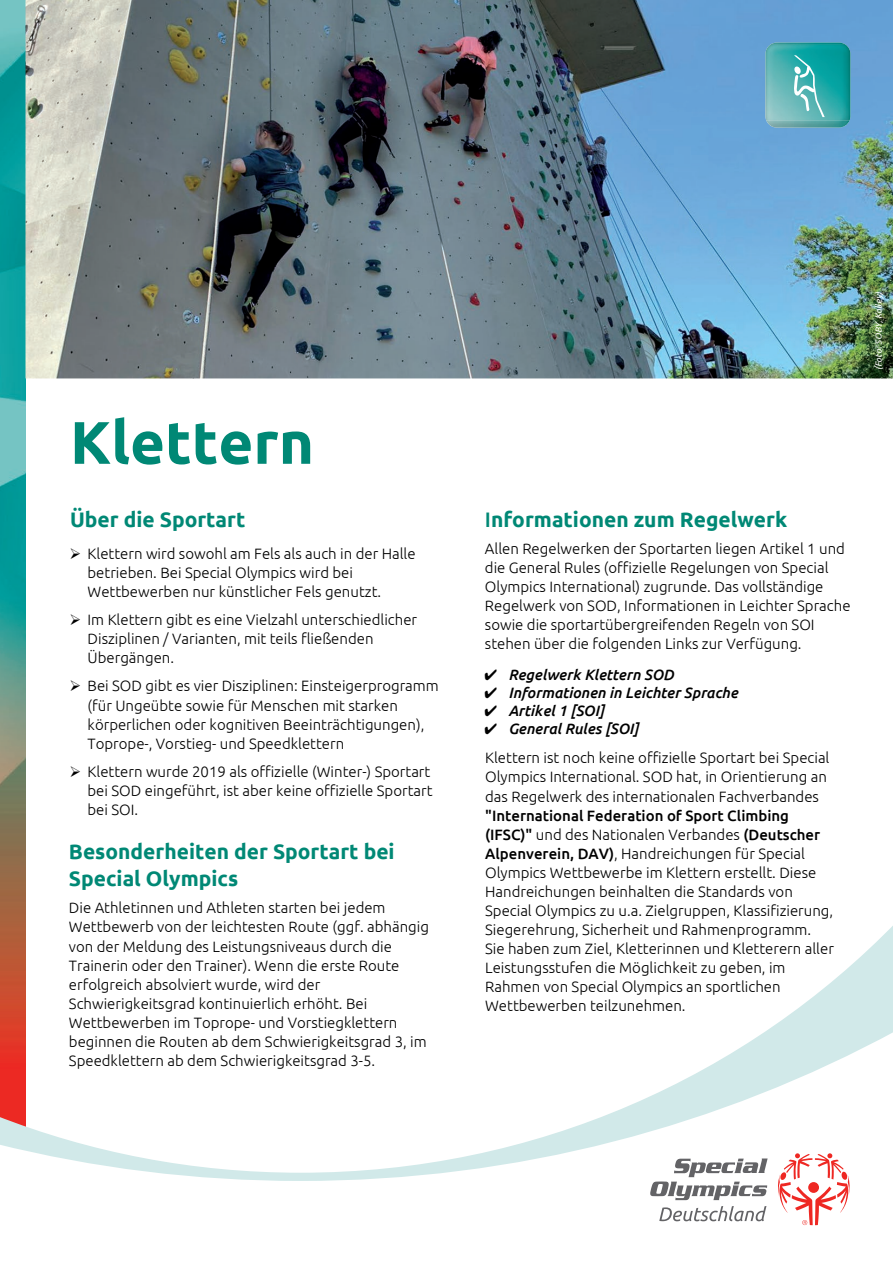
<style>
.page{position:relative;width:893px;height:1263px;background:#fff}
.page>*{position:absolute;margin:0;border:0;box-sizing:border-box;transform-origin:0 0}
.t1{font:700 60px "Ubuntu";color:#008875}
.t2{font:700 21px/26.5px "Ubuntu";color:#008875}
.t3{font:300 15px/19px "Ubuntu";color:#000}
.t4{font:italic 500 15px "Ubuntu";color:#000}
.t5{font:italic 9px "Ubuntu";color:#fff}
.s1{font-weight:500}
</style>
<div class="page">
<img style="left:0;top:0;width:26px;height:921px">
<img style="left:26px;top:0;width:867px;height:378px">
<img style="left:770px;top:43px;width:76px;height:2px">
<img style="left:765px;top:45px;width:85px;height:83px">
<svg style="left:793px;top:55px;width:32px;height:62px;background:#5dbcbb"></svg>
<svg style="left:0;top:921px;width:893px;height:260px"></svg>
<svg style="left:650px;top:1158px;width:118px;height:42px"></svg>
<svg style="left:659px;top:1206px;width:107px;height:15px"></svg>
<svg style="left:777px;top:1153px;width:73px;height:72px"></svg>
<h1 class="t1" style="left:70px;top:406px;width:246px">Klettern</h1>
<h2 class="t2" style="left:70px;top:505px;width:177px">Über die Sportart</h2>
<h2 class="t2" style="left:485px;top:506px;width:304px"><span class="s1">I</span>nformationen zum Regelwerk</h2>
<p class="t3" style="left:485px;top:539px;width:367px">Allen Regelwerken der Sportarten liegen Artikel 1 und die General Rules (offizielle Regelungen von Special Olympics International) zugrunde. Das vollständige Regelwerk von SOD, Informationen in Leichter Sprache sowie die sportartübergreifenden Regeln von SOI stehen über die folgenden Links zur Verfügung.</p>
<p class="t3" style="left:88px;top:544px;width:330px;text-indent:-18px">➢ Klettern wird sowohl am Fels als auch in der Halle betrieben. Bei Special Olympics wird bei<br>Wettbewerben nur künstlicher Fels genutzt.</p>
<p class="t3" style="left:88px;top:610px;width:331px;text-indent:-18px">➢ Im Klettern gibt es eine Vielzahl unterschiedlicher<br>Disziplinen / Varianten, mit teils fließenden<br>Übergängen.</p>
<p class="t3" style="left:88px;top:676px;width:353px;text-indent:-18px">➢ Bei SOD gibt es vier Disziplinen: Einsteigerprogramm (für Ungeübte sowie für Menschen mit starken körperlichen oder kognitiven Beeinträchtigungen), Toprope-, Vorstieg- und Speedklettern</p>
<p class="t3" style="left:88px;top:761px;width:346px;text-indent:-18px">➢ Klettern wurde 2019 als offizielle (Winter-) Sportart bei SOD eingeführt, ist aber keine offizielle Sportart bei SOI.</p>
<h2 class="t2" style="left:69px;top:838px;width:327px">Besonderheiten der Sportart bei<br>Special Olympics</h2>
<p class="t3" style="left:69px;top:898px;width:361px">Die Athletinnen und Athleten starten bei jedem Wettbewerb von der leichtesten Route (ggf. abhängig von der Meldung des Leistungsniveaus durch die Trainerin oder den Trainer). Wenn die erste Route erfolgreich absolviert wurde, wird der Schwierigkeitsgrad kontinuierlich erhöht. Bei Wettbewerben im Toprope- und Vorstiegklettern beginnen die Routen ab dem Schwierigkeitsgrad 3, im Speedklettern ab dem Schwierigkeitsgrad 3-5.</p>
<p class="t4" style="left:484px;top:665px;width:191px">✔ Regelwerk Klettern SOD</p>
<p class="t4" style="left:484px;top:683px;width:255px">✔ Informationen in Leichter Sprache</p>
<p class="t4" style="left:484px;top:701px;width:121px">✔ Artikel 1 [SOI]</p>
<p class="t4" style="left:484px;top:719px;width:156px">✔ General Rules [SOI]</p>
<p class="t3" style="left:485px;top:748px;width:346px">Klettern ist noch keine offizielle Sportart bei Special<br>Olympics International. SOD hat, in Orientierung an das Regelwerk des internationalen Fachverbandes</p>
<p class="t3" style="left:485px;top:805px;width:350px"><span class="s1">"International Federation of Sport Climbing (IFSC)"</span> und des Nationalen Verbandes <span class="s1">(Deutscher Alpenverein, DAV)</span>, Handreichungen für Special Olympics Wettbewerbe im Klettern erstellt. Diese Handreichungen beinhalten die Standards von Special Olympics zu u.a. Zielgruppen, Klassifizierung, Siegerehrung, Sicherheit und Rahmenprogramm.<br>Sie haben zum Ziel, Kletterinnen und Kletterern aller Leistungsstufen die Möglichkeit zu geben, im Rahmen von Special Olympics an sportlichen Wettbewerben teilzunehmen.</p>
<p class="t5" style="left:873px;top:370px;width:79px;rotate:-90deg">(Foto: SOBY, Kolley)</p>
</div>
